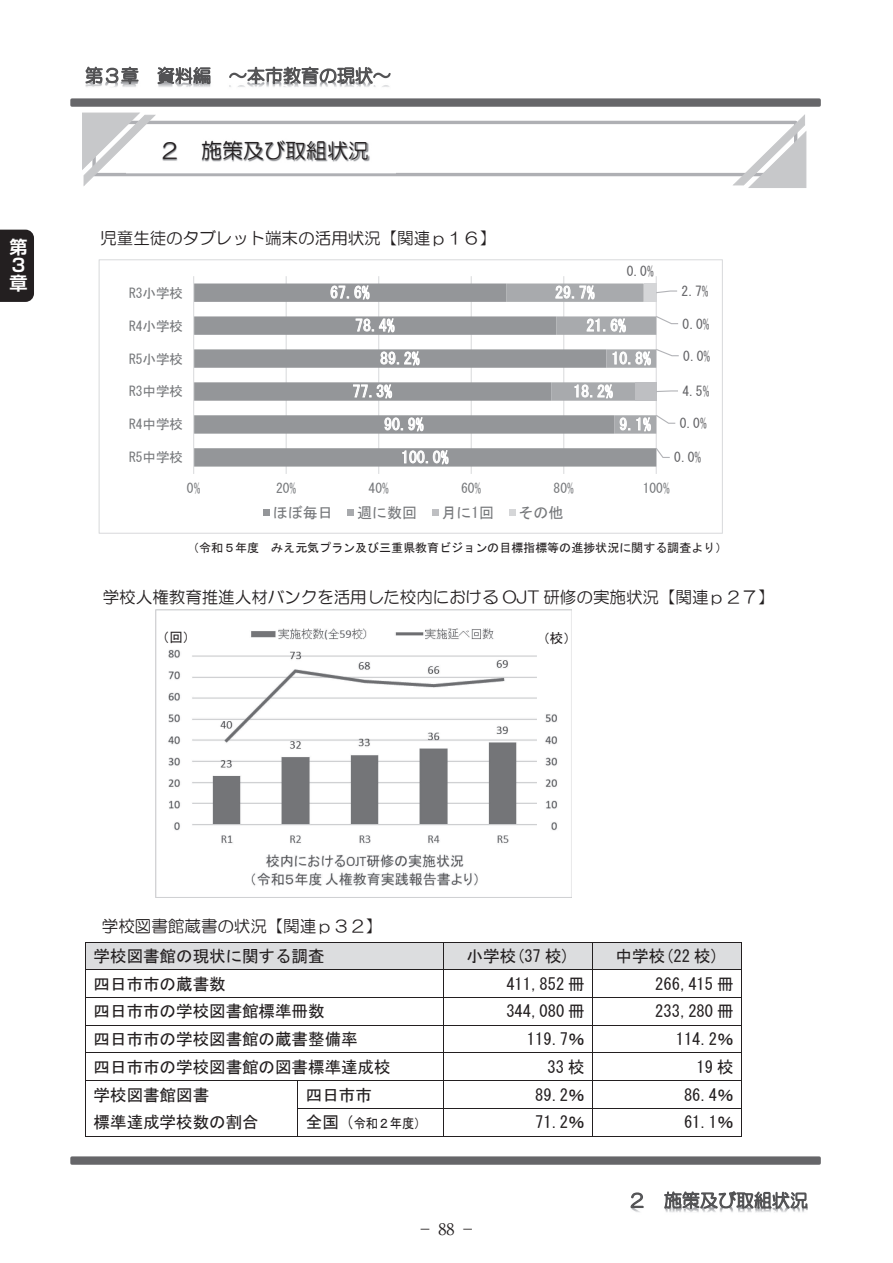
<style>
.page{position:relative;width:893px;height:1263px;background:#fff}
.page>*{position:absolute;margin:0;border:0;box-sizing:border-box;transform-origin:0 0}
.t1{font:21px "HG Maru Gothic MPRO";color:#231f20}
.t2{font:700 18px/18px "Shin Go Pr 6 De";color:#fff}
.t3{font:16.5px/27px "MS Gothic";color:#231f20}
.t4{font:16.5px "HG Maru Gothic MPRO";color:#231f20}
.t5{font:15.9px "MS Gothic";color:#fff}
.t6{font:15.9px "Ryumin Pr 6";color:#231f20}
.t7{font:15px "MS Gothic";color:#76787b}
.t8{font:13.5px "MS Gothic";color:#76787b}
.t9{font:13.5px "MS Gothic";color:#636366}
.t10{font:13.5px "MS Gothic";letter-spacing:-.015em;color:#231f20;scale:.91 1}
.t11{font:13.5px "MS Gothic";letter-spacing:-.015em;color:#231f20}
.t12{font:12px "MS Gothic";color:#231f20}
.s1{font-size:16.5px}
</style>
<div class="page">
<img style="left:85px;top:85px;width:305px;height:2px">
<svg style="left:85px;top:66px;width:305px;height:19px"></svg>
<svg style="left:630px;top:1191px;width:178px;height:22px"></svg>
<div style="left:72px;top:100px;width:747px;height:5px;background:#666669"></div>
<div style="left:70px;top:98px;width:751px;height:9px;border:3px solid #666669"></div>
<div style="left:72px;top:1158px;width:747px;height:5px;background:#666669"></div>
<div style="left:70px;top:1156px;width:751px;height:9px;border:3px solid #666669"></div>
<img style="left:155px;top:610px;width:417px;height:288px">
<div style="left:86px;top:942px;width:357px;height:27px;background:#dcdddf"></div>
<div style="left:444px;top:942px;width:148px;height:27px;background:#dcdddf"></div>
<div style="left:593px;top:942px;width:148px;height:27px;background:#dcdddf"></div>
<hr style="left:86px;top:942px;width:357px;height:1px;background:#231f20">
<hr style="left:444px;top:942px;width:148px;height:1px;background:#231f20">
<hr style="left:593px;top:942px;width:148px;height:1px;background:#231f20">
<hr style="left:86px;top:969px;width:357px;height:1px;background:#231f20">
<hr style="left:444px;top:969px;width:148px;height:1px;background:#231f20">
<hr style="left:593px;top:969px;width:148px;height:1px;background:#231f20">
<hr style="left:86px;top:997px;width:357px;height:1px;background:#231f20">
<hr style="left:444px;top:997px;width:148px;height:1px;background:#231f20">
<hr style="left:593px;top:997px;width:148px;height:1px;background:#231f20">
<hr style="left:86px;top:1025px;width:357px;height:1px;background:#231f20">
<hr style="left:444px;top:1025px;width:148px;height:1px;background:#231f20">
<hr style="left:593px;top:1025px;width:148px;height:1px;background:#231f20">
<hr style="left:86px;top:1052px;width:357px;height:1px;background:#231f20">
<hr style="left:444px;top:1052px;width:148px;height:1px;background:#231f20">
<hr style="left:593px;top:1052px;width:148px;height:1px;background:#231f20">
<hr style="left:86px;top:1080px;width:211px;height:1px;background:#231f20">
<hr style="left:298px;top:1080px;width:145px;height:1px;background:#231f20">
<hr style="left:444px;top:1080px;width:148px;height:1px;background:#231f20">
<hr style="left:593px;top:1080px;width:148px;height:1px;background:#231f20">
<hr style="left:298px;top:1108px;width:145px;height:1px;background:#231f20">
<hr style="left:444px;top:1108px;width:148px;height:1px;background:#231f20">
<hr style="left:593px;top:1108px;width:148px;height:1px;background:#231f20">
<svg style="left:85px;top:942px;width:1px;height:195px"></svg>
<hr style="left:86px;top:1136px;width:211px;height:1px;background:#231f20">
<svg style="left:297px;top:1080px;width:1px;height:57px"></svg>
<hr style="left:298px;top:1136px;width:145px;height:1px;background:#231f20">
<svg style="left:443px;top:942px;width:1px;height:195px"></svg>
<hr style="left:444px;top:1136px;width:148px;height:1px;background:#231f20">
<svg style="left:592px;top:942px;width:1px;height:195px"></svg>
<hr style="left:593px;top:1136px;width:148px;height:1px;background:#231f20">
<svg style="left:741px;top:942px;width:1px;height:195px"></svg>
<div style="left:92px;top:121px;width:705px;height:55px;border:3px solid #afb0b4"></div>
<img style="left:157px;top:141px;width:238px;height:33px">
<svg style="left:82px;top:112px;width:75px;height:74px"></svg>
<svg style="left:732px;top:114px;width:75px;height:74px"></svg>
<hr style="left:286px;top:276px;width:1px;height:198px;background:#dcdddf">
<hr style="left:378px;top:276px;width:1px;height:198px;background:#dcdddf">
<hr style="left:471px;top:276px;width:1px;height:198px;background:#dcdddf">
<hr style="left:563px;top:276px;width:1px;height:198px;background:#dcdddf">
<hr style="left:656px;top:276px;width:1px;height:198px;background:#dcdddf">
<svg style="left:194px;top:283px;width:462px;height:184px;fill:#949699"></svg>
<hr style="left:193px;top:276px;width:1px;height:198px;background:#dcdddf">
<svg style="left:655px;top:447px;width:15px;height:12px"></svg>
<svg style="left:506px;top:283px;width:173px;height:151px"></svg>
<div style="left:263px;top:509px;width:7px;height:7px;background:#949699"></div>
<div style="left:348px;top:509px;width:6px;height:7px;background:#a8aaad"></div>
<div style="left:432px;top:509px;width:7px;height:7px;background:#bebfc2"></div>
<div style="left:509px;top:509px;width:7px;height:7px;background:#d5d6d8"></div>
<div style="left:99px;top:259px;width:624px;height:275px;border:1px solid #dcdddf"></div>
<div style="left:0;top:230px;width:34px;height:72px;background:#231f20"></div>
<p class="t2" style="left:10px;top:237px;width:19px">第<br>３章</p>
<p class="t1" style="left:159px;top:140px;width:211px">２ 施策及び取組状況</p>
<p class="t4" style="left:100px;top:230px;width:397px">児童生徒のタブレット端末の活用状況【関連ｐ１６】</p>
<p class="t9" style="left:627px;top:264px;width:29px">0.0%</p>
<p class="t8" style="left:129px;top:286px;width:55px">R3小学校</p>
<p class="t5" style="left:330px;top:285px;width:41px">67.6%</p>
<p class="t5" style="left:555px;top:285px;width:41px">29.7%</p>
<p class="t9" style="left:682px;top:284px;width:29px">2.7%</p>
<p class="t8" style="left:129px;top:319px;width:55px">R4小学校</p>
<p class="t5" style="left:355px;top:318px;width:41px">78.4%</p>
<p class="t5" style="left:586px;top:318px;width:41px">21.6%</p>
<p class="t9" style="left:683px;top:317px;width:29px">0.0%</p>
<p class="t8" style="left:129px;top:352px;width:55px">R5小学校</p>
<p class="t5" style="left:380px;top:350px;width:41px">89.2%</p>
<p class="t5" style="left:611px;top:350px;width:41px">10.8%</p>
<p class="t9" style="left:683px;top:349px;width:29px">0.0%</p>
<p class="t8" style="left:129px;top:385px;width:55px">R3中学校</p>
<p class="t5" style="left:353px;top:383px;width:41px">77.3%</p>
<p class="t5" style="left:573px;top:383px;width:41px">18.2%</p>
<p class="t9" style="left:682px;top:384px;width:29px">4.5%</p>
<p class="t8" style="left:129px;top:418px;width:55px">R4中学校</p>
<p class="t5" style="left:384px;top:416px;width:41px">90.9%</p>
<p class="t5" style="left:619px;top:416px;width:33px">9.1%</p>
<p class="t9" style="left:680px;top:416px;width:29px">0.0%</p>
<p class="t8" style="left:129px;top:451px;width:55px">R5中学校</p>
<p class="t5" style="left:401px;top:449px;width:49px">100.0%</p>
<p class="t9" style="left:674px;top:451px;width:29px">0.0%</p>
<p class="t8" style="left:187px;top:482px;width:15px">0%</p>
<p class="t8" style="left:276px;top:482px;width:22px">20%</p>
<p class="t8" style="left:369px;top:482px;width:22px">40%</p>
<p class="t8" style="left:461px;top:482px;width:22px">60%</p>
<p class="t8" style="left:554px;top:482px;width:22px">80%</p>
<p class="t8" style="left:643px;top:482px;width:29px">100%</p>
<p class="t7" style="left:273px;top:505px;width:61px">ほぼ毎日</p>
<p class="t7" style="left:357px;top:505px;width:61px">週に数回</p>
<p class="t7" style="left:441px;top:505px;width:54px">月に1回</p>
<p class="t7" style="left:518px;top:505px;width:46px">その他</p>
<p class="t12" style="left:187px;top:541px;width:542px">（令和５年度 みえ元気プラン及び三重県教育ビジョンの目標指標等の進捗状況に関する調査より）</p>
<p class="t4" style="left:103px;top:589px;width:673px">学校人権教育推進人材バンクを活用した校内における OJT 研修の実施状況【関連ｐ２７】</p>
<p class="t11" style="left:156px;top:630px;width:42px">（回）</p>
<p class="t11" style="left:536px;top:631px;width:42px">（校）</p>
<p class="t4" style="left:102px;top:918px;width:282px">学校図書館蔵書の状況【関連ｐ３２】</p>
<p class="t3" style="left:94px;top:942px;width:233px">学校図書館の現状に関する調査</p>
<p class="t3" style="left:467px;top:942px;width:105px">小学校(37 校)</p>
<p class="t3" style="left:616px;top:942px;width:105px">中学校(22 校)</p>
<p class="t3" style="left:94px;top:970px;width:134px">四日市市の蔵書数</p>
<p class="t3" style="left:506px;top:970px;width:80px">411,852 冊</p>
<p class="t3" style="left:655px;top:970px;width:80px">266,415 冊</p>
<p class="t3" style="left:94px;top:998px;width:233px">四日市市の学校図書館標準冊数</p>
<p class="t3" style="left:506px;top:998px;width:80px">344,080 冊</p>
<p class="t3" style="left:655px;top:998px;width:80px">233,280 冊</p>
<p class="t3" style="left:94px;top:1025px;width:266px">四日市市の学校図書館の蔵書整備率</p>
<p class="t3" style="left:527px;top:1025px;width:59px">119.7％</p>
<p class="t3" style="left:676px;top:1025px;width:59px">114.2％</p>
<p class="t3" style="left:94px;top:1053px;width:299px">四日市市の学校図書館の図書標準達成校</p>
<p class="t3" style="left:548px;top:1053px;width:39px">33 校</p>
<p class="t3" style="left:696px;top:1053px;width:39px">19 校</p>
<p class="t3" style="left:94px;top:1081px;width:167px">学校図書館図書<br>標準達成学校数の割合</p>
<p class="t3" style="left:306px;top:1081px;width:68px">四日市市</p>
<p class="t3" style="left:535px;top:1081px;width:51px">89.2％</p>
<p class="t3" style="left:684px;top:1081px;width:51px">86.4％</p>
<p class="t10" style="left:306px;top:1117px;width:134px"><span class="s1">全国（</span>令和２年度）</p>
<p class="t3" style="left:535px;top:1109px;width:51px">71.2％</p>
<p class="t3" style="left:684px;top:1109px;width:51px">61.1％</p>
<p class="t6" style="left:417px;top:1216px;width:60px">− 88 −</p>
</div>
